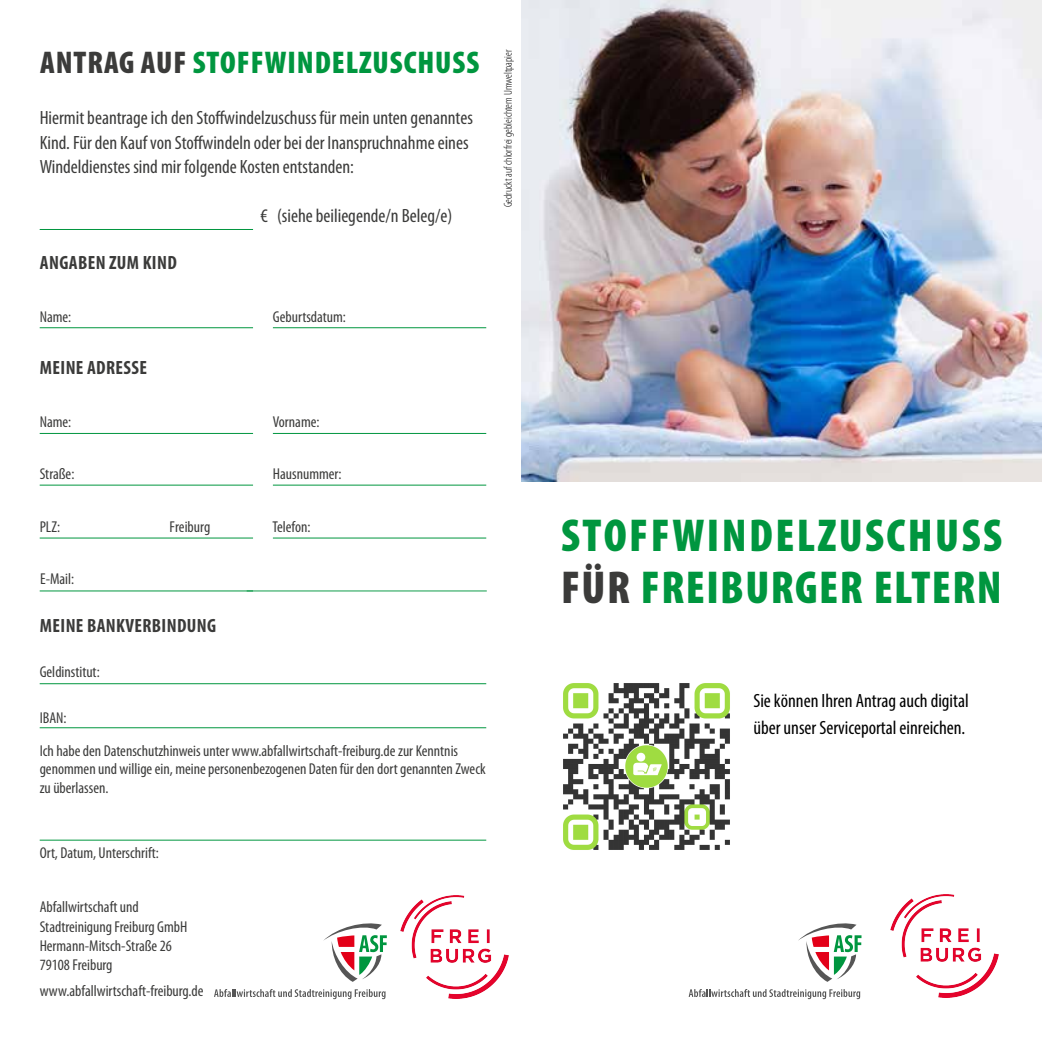
<style>
.page{position:relative;width:1042px;height:1042px;background:#fff}
.page>*{position:absolute;margin:0;border:0;box-sizing:border-box;transform-origin:0 0}
.t1{font:900 condensed 46.38px/52.5px "Myriad Pro";letter-spacing:.05em;color:#00963f}
.t2{font:900 condensed 31.5px "Myriad Pro";letter-spacing:.03em;color:#00963f}
.t3{font:condensed 19.25px/24.5px "Myriad Pro";color:#3b3b3a}
.t4{font:condensed 19.25px/26.9px "Myriad Pro";color:#000}
.t5{font:700 condensed 19.25px "Myriad Pro";letter-spacing:.02em;color:#3b3b3a}
.t6{font:condensed 15.75px/19.2px "Myriad Pro";color:#3b3b3a}
.t7{font:300 condensed 11.38px "Myriad Pro";color:#000}
.s1{color:#3b3b3a}
</style>
<div class="page">
<img style="left:521px;top:0;width:521px;height:481px">
<svg style="left:214px;top:989px;width:171px;height:10px"></svg>
<svg style="left:323px;top:923px;width:64px;height:59px"></svg>
<hr style="left:40px;top:229px;width:213px;height:1px;background:#00963f">
<hr style="left:40px;top:327px;width:213px;height:1px;background:#00963f">
<hr style="left:273px;top:327px;width:213px;height:1px;background:#00963f">
<hr style="left:40px;top:433px;width:213px;height:1px;background:#00963f">
<hr style="left:273px;top:433px;width:213px;height:1px;background:#00963f">
<hr style="left:40px;top:485px;width:213px;height:1px;background:#00963f">
<hr style="left:273px;top:485px;width:213px;height:1px;background:#00963f">
<hr style="left:40px;top:538px;width:213px;height:1px;background:#00963f">
<hr style="left:273px;top:538px;width:213px;height:1px;background:#00963f">
<hr style="left:40px;top:683px;width:446px;height:1px;background:#00963f">
<hr style="left:40px;top:590px;width:213px;height:1px;background:#00963f">
<hr style="left:247px;top:590px;width:240px;height:1px;background:#00963f">
<hr style="left:40px;top:727px;width:446px;height:1px;background:#00963f">
<hr style="left:40px;top:840px;width:446px;height:1px;background:#00963f">
<svg style="left:688px;top:989px;width:172px;height:10px"></svg>
<svg style="left:798px;top:923px;width:63px;height:59px"></svg>
<img style="left:563px;top:683px;width:167px;height:167px">
<img style="left:891px;top:894px;width:108px;height:103px">
<img style="left:400px;top:896px;width:108px;height:103px">
<h2 class="t2" style="left:40px;top:43px;width:441px"><span class="s1">ANTRAG AUF</span> STOFFWINDELZUSCHUSS</h2>
<p class="t3" style="left:40px;top:105px;width:435px">Hiermit beantrage ich den Stoffwindelzuschuss für mein unten genanntes<br>Kind. Für den Kauf von Stoffwindeln oder bei der Inanspruchnahme eines<br>Windeldienstes sind mir folgende Kosten entstanden:</p>
<p class="t3" style="left:261px;top:203px;width:193px">€ (siehe beiliegende/n Beleg/e)</p>
<p class="t5" style="left:40px;top:251px;width:138px">ANGABEN ZUM KIND</p>
<p class="t6" style="left:40px;top:307px;width:33px">Name:</p>
<p class="t6" style="left:273px;top:307px;width:75px">Geburtsdatum:</p>
<p class="t5" style="left:40px;top:356px;width:109px">MEINE ADRESSE</p>
<p class="t6" style="left:40px;top:412px;width:33px">Name:</p>
<p class="t6" style="left:273px;top:412px;width:48px">Vorname:</p>
<p class="t6" style="left:40px;top:464px;width:36px">Straße:</p>
<p class="t6" style="left:273px;top:464px;width:70px">Hausnummer:</p>
<p class="t6" style="left:40px;top:517px;width:22px">PLZ:</p>
<p class="t6" style="left:170px;top:517px;width:42px">Freiburg</p>
<p class="t6" style="left:272px;top:517px;width:40px">Telefon:</p>
<p class="t6" style="left:40px;top:569px;width:36px">E-Mail:</p>
<p class="t5" style="left:40px;top:613px;width:178px">MEINE BANKVERBINDUNG</p>
<p class="t6" style="left:40px;top:662px;width:62px">Geldinstitut:</p>
<p class="t6" style="left:40px;top:701px;width:420px;line-height:32.9px">IBAN:<br>Ich habe den Datenschutzhinweis unter www.abfallwirtschaft-freiburg.de zur Kenntnis</p>
<p class="t6" style="left:40px;top:759px;width:447px">genommen und willige ein, meine personenbezogenen Daten für den dort genannten Zweck zu überlassen.</p>
<p class="t7" style="left:501px;top:207px;width:159px;rotate:-90deg">Gedruckt auf chlorfrei gebleichtem Umweltpapier</p>
<p class="t6" style="left:40px;top:843px;width:121px">Ort, Datum, Unterschrift:</p>
<p class="t6" style="left:40px;top:897px;width:149px">Abfallwirtschaft und<br>Stadtreinigung Freiburg GmbH<br>Hermann-Mitsch-Straße 26<br>79108 Freiburg</p>
<p class="t6" style="left:40px;top:981px;width:165px">www.abfallwirtschaft-freiburg.de</p>
<h1 class="t1" style="left:561px;top:508px;width:442px">STOFFWINDELZUSCHUSS<br><span class="s1">FÜR</span> FREIBURGER ELTERN</h1>
<p class="t4" style="left:753px;top:687px;width:217px">Sie können Ihren Antrag auch digital über unser Serviceportal einreichen.</p>
</div>
